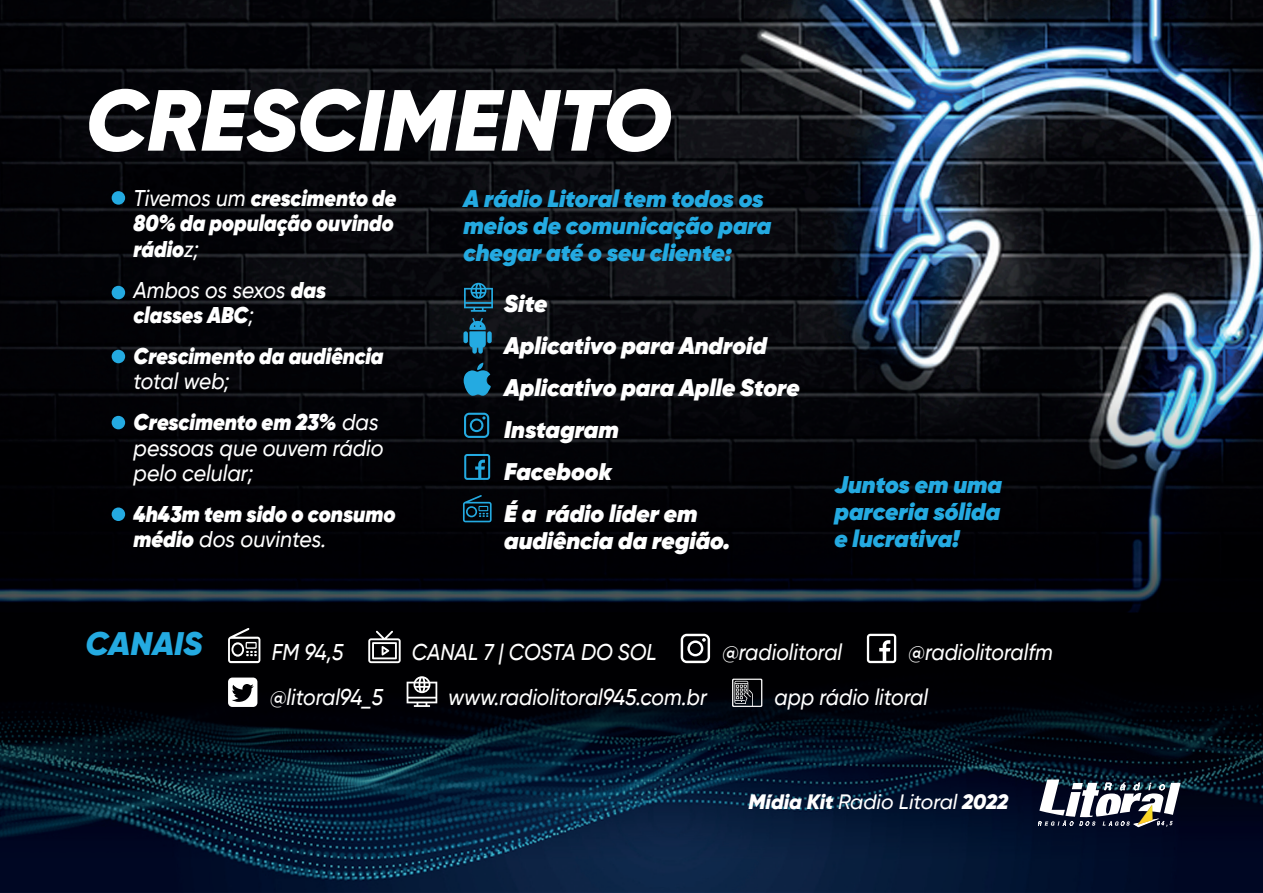
<style>
.page{position:relative;width:1263px;height:893px;background:#fff}
.page>*{position:absolute;margin:0;border:0;box-sizing:border-box;transform-origin:0 0}
.t1{font:italic 900 86.55px "Gilroy";color:#fff}
.t2{font:italic 900 32.55px "Gilroy";color:#24aae1}
.t3{font:italic 800 24px/27px "Gilroy";color:#24aae1}
.t4{font:italic 800 24px/42px "Gilroy";color:#fff}
.t5{font:italic 500 22.8px/25.7px "Gilroy";color:#fff;scale:.92 1}
.t6{font:italic 800 22.8px/25.7px "Gilroy";color:#fff;text-align:justify;scale:.92 1}
.t7{font:italic 800 22.8px/40.7px "Gilroy";color:#fff;scale:.93 1}
.t8{font:italic 500 22.8px/25.7px "Gilroy";color:#fff;scale:.93 1}
.t9{font:italic 900 20.7px "Gilroy";color:#fff}
.s1{font-weight:500}
.s2{font-weight:800}
</style>
<div class="page">
<img style="left:0;top:0;width:1263px;height:893px">
<svg style="left:1038px;top:779px;width:142px;height:48px"></svg>
<svg style="left:464px;top:283px;width:29px;height:29px"></svg>
<svg style="left:469px;top:318px;width:17px;height:36px"></svg>
<div style="left:487px;top:331px;width:5px;height:12px;background:#24aae1;border-radius:2px"></div>
<div style="left:463px;top:331px;width:5px;height:12px;background:#24aae1;border-radius:2px"></div>
<svg style="left:464px;top:363px;width:27px;height:33px"></svg>
<svg style="left:464px;top:413px;width:25px;height:25px"></svg>
<svg style="left:464px;top:454px;width:26px;height:26px"></svg>
<svg style="left:463px;top:495px;width:29px;height:27px"></svg>
<div style="left:112px;top:191px;width:13px;height:14px;background:#24aae1;border-radius:50%"></div>
<div style="left:112px;top:286px;width:13px;height:13px;background:#24aae1;border-radius:50%"></div>
<div style="left:112px;top:350px;width:13px;height:13px;background:#24aae1;border-radius:50%"></div>
<div style="left:112px;top:416px;width:13px;height:13px;background:#24aae1;border-radius:50%"></div>
<div style="left:112px;top:507px;width:13px;height:14px;background:#24aae1;border-radius:50%"></div>
<svg style="left:228px;top:628px;width:32px;height:35px"></svg>
<svg style="left:368px;top:631px;width:33px;height:32px"></svg>
<svg style="left:681px;top:634px;width:29px;height:29px"></svg>
<svg style="left:867px;top:634px;width:29px;height:29px"></svg>
<svg style="left:228px;top:678px;width:29px;height:29px"></svg>
<svg style="left:407px;top:676px;width:30px;height:31px"></svg>
<svg style="left:732px;top:679px;width:30px;height:28px"></svg>
<h1 class="t1" style="left:86px;top:65px;width:587px">CRESCIMENTO</h1>
<p class="t6" style="left:134px;top:185px;width:287px"><span class="s1">Tivemos um</span> crescimento de 80% da população ouvindo rádio<span class="s1">z;</span></p>
<p class="t5" style="left:134px;top:277px;width:211px">Ambos os sexos <span class="s2">das classes ABC</span>;</p>
<p class="t6" style="left:134px;top:343px;width:273px">Crescimento da audiência</p>
<p class="t7" style="left:134px;top:361px;width:265px"><span class="s1">total web;<br></span>Crescimento em 23% <span class="s1">das</span></p>
<p class="t8" style="left:134px;top:435px;width:270px">pessoas que ouvem rádio pelo celular;</p>
<p class="t7" style="left:134px;top:501px;width:283px;line-height:25.7px">4h43m tem sido o consumo médio <span class="s1">dos ouvintes.</span></p>
<p class="t3" style="left:463px;top:185px;width:309px">A rádio Litoral tem todos os meios de comunicação para chegar até o seu cliente:</p>
<p class="t4" style="left:504px;top:282px;width:297px">Site<br>Aplicativo para Android<br>Aplicativo para Aplle Store<br>Instagram<br>Facebook<br>É a rádio líder em</p>
<p class="t4" style="left:504px;top:519px;width:228px">audiência da região.</p>
<p class="t3" style="left:834px;top:471px;width:169px;text-align:justify">Juntos em uma parceria sólida e lucrativa!</p>
<h2 class="t2" style="left:86px;top:623px;width:118px">CANAIS</h2>
<p class="t5" style="left:272px;top:639px;width:79px">FM 94,5</p>
<p class="t5" style="left:412px;top:639px;width:268px">CANAL 7 | COSTA DO SOL</p>
<p class="t5" style="left:722px;top:639px;width:132px">@radiolitoral</p>
<p class="t5" style="left:908px;top:639px;width:158px">@radiolitoralfm</p>
<p class="t5" style="left:270px;top:684px;width:124px">@litoral94_5</p>
<p class="t5" style="left:448px;top:684px;width:283px">www.radiolitoral945.com.br</p>
<p class="t5" style="left:775px;top:684px;width:168px">app rádio litoral</p>
<p class="t9" style="left:748px;top:789px;width:261px">Mídia Kit <span class="s1">Radio Litoral</span> 2022</p>
</div>
